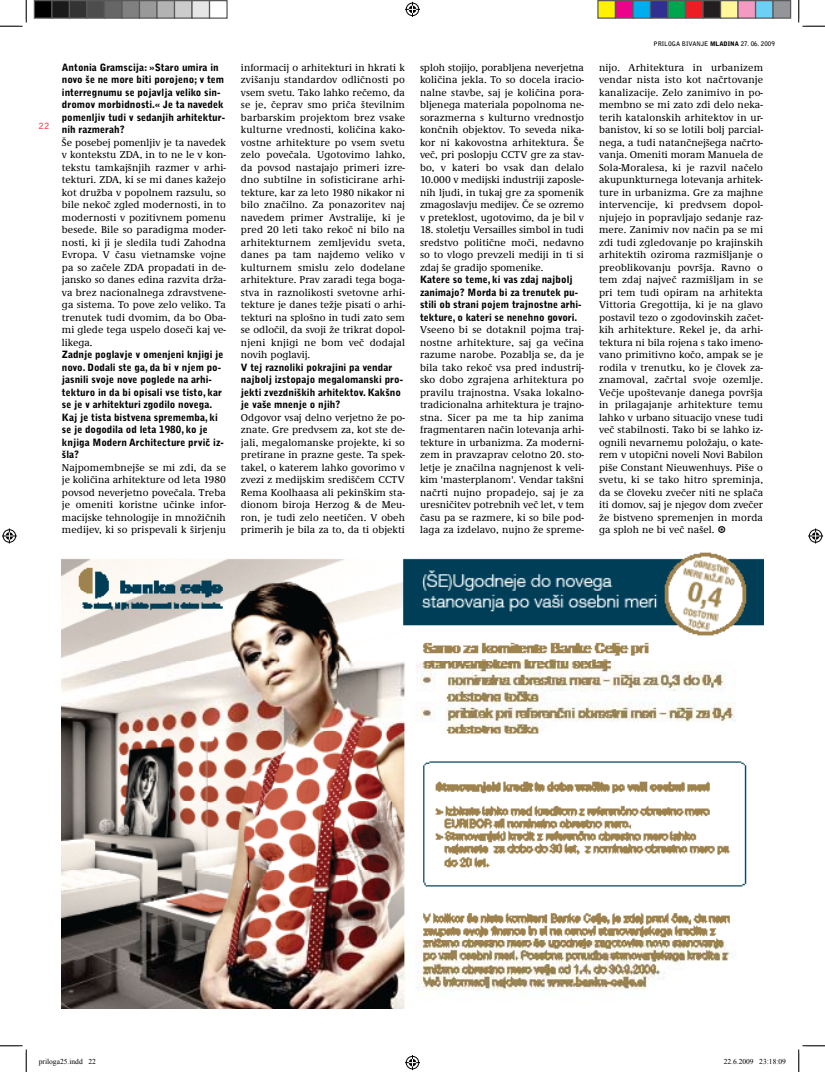
<style>
.page{position:relative;width:825px;height:1072px;background:#fff}
.page>*{position:absolute;margin:0;border:0;box-sizing:border-box;transform-origin:0 0}
.t1{font:10.25px/12.5px "Demos LT Medium CE";letter-spacing:.01em;color:#000;text-align:justify}
.t2{font:10px/12.5px "Bell Gothic Black CE";color:#000}
.t3{font:10px "Bell Gothic Light CE";color:#ed1c24}
.t4{font:7.5px "Times New Roman";color:#000}
.t5{font:700 6.25px "Bell Gothic Light CE";color:#000}
.s1{font-family:"Bell Gothic Black CE";font-weight:400}
.s2{font-family:"FF Dingbests"}
</style>
<div class="page">
<img style="left:62px;top:552px;width:700px;height:456px">
<svg style="left:0;top:0;width:27px;height:27px"></svg>
<svg style="left:0;top:1045px;width:27px;height:27px"></svg>
<svg style="left:798px;top:0;width:26px;height:27px"></svg>
<svg style="left:798px;top:1045px;width:26px;height:27px"></svg>
<svg style="left:405px;top:2px;width:15px;height:15px"></svg>
<svg style="left:405px;top:1055px;width:15px;height:15px"></svg>
<svg style="left:2px;top:528px;width:15px;height:15px"></svg>
<svg style="left:808px;top:528px;width:14px;height:15px"></svg>
<div style="left:34px;top:1px;width:18px;height:17px;background:#000"></div>
<div style="left:34px;top:0;width:18px;height:19px;border:1px solid #595959"></div>
<div style="left:52px;top:1px;width:17px;height:17px;background:#1a1a1a"></div>
<div style="left:51px;top:0;width:19px;height:19px;border:1px solid #595959"></div>
<div style="left:69px;top:1px;width:18px;height:17px;background:#333"></div>
<div style="left:69px;top:0;width:19px;height:19px;border:1px solid #595959"></div>
<div style="left:87px;top:1px;width:17px;height:17px;background:#4d4d4d"></div>
<div style="left:86px;top:0;width:19px;height:19px;border:1px solid #595959"></div>
<div style="left:104px;top:1px;width:18px;height:17px;background:#666"></div>
<div style="left:104px;top:0;width:18px;height:19px;border:1px solid #595959"></div>
<div style="left:122px;top:1px;width:17px;height:17px;background:#808080"></div>
<div style="left:121px;top:0;width:19px;height:19px;border:1px solid #595959"></div>
<div style="left:139px;top:1px;width:18px;height:17px;background:#999"></div>
<div style="left:139px;top:0;width:19px;height:19px;border:1px solid #595959"></div>
<div style="left:157px;top:1px;width:17px;height:17px;background:#b3b3b3"></div>
<div style="left:156px;top:0;width:19px;height:19px;border:1px solid #595959"></div>
<div style="left:174px;top:1px;width:18px;height:17px;background:#ccc"></div>
<div style="left:174px;top:0;width:18px;height:19px;border:1px solid #595959"></div>
<div style="left:192px;top:1px;width:17px;height:17px;background:#e6e6e6"></div>
<div style="left:191px;top:0;width:19px;height:19px;border:1px solid #595959"></div>
<div style="left:209px;top:0;width:19px;height:19px;border:1px solid #595959"></div>
<div style="left:598px;top:1px;width:17px;height:17px;background:#fff101"></div>
<div style="left:597px;top:0;width:19px;height:19px;border:1px solid #595959"></div>
<div style="left:615px;top:1px;width:17px;height:17px;background:#ed028c"></div>
<div style="left:614px;top:0;width:19px;height:19px;border:1px solid #595959"></div>
<div style="left:632px;top:1px;width:18px;height:17px;background:#00aeef"></div>
<div style="left:632px;top:0;width:19px;height:19px;border:1px solid #595959"></div>
<div style="left:650px;top:1px;width:18px;height:17px;background:#2e3092"></div>
<div style="left:649px;top:0;width:19px;height:19px;border:1px solid #595959"></div>
<div style="left:668px;top:1px;width:17px;height:17px;background:#00a54f"></div>
<div style="left:667px;top:0;width:19px;height:19px;border:1px solid #595959"></div>
<div style="left:685px;top:1px;width:17px;height:17px;background:#ee1d23"></div>
<div style="left:684px;top:0;width:19px;height:19px;border:1px solid #595959"></div>
<div style="left:702px;top:1px;width:18px;height:17px;background:#231f20"></div>
<div style="left:702px;top:0;width:19px;height:19px;border:1px solid #595959"></div>
<div style="left:720px;top:1px;width:18px;height:17px;background:#fff79a"></div>
<div style="left:719px;top:0;width:19px;height:19px;border:1px solid #595959"></div>
<div style="left:738px;top:1px;width:17px;height:17px;background:#f499c2"></div>
<div style="left:737px;top:0;width:19px;height:19px;border:1px solid #595959"></div>
<div style="left:755px;top:1px;width:17px;height:17px;background:#6bcff6"></div>
<div style="left:754px;top:0;width:19px;height:19px;border:1px solid #595959"></div>
<div style="left:772px;top:1px;width:18px;height:17px;background:#939598"></div>
<div style="left:772px;top:0;width:19px;height:19px;border:1px solid #595959"></div>
<p class="t3" style="left:39px;top:120px;width:13px">22</p>
<p class="t2" style="left:62px;top:61px;width:165px">Antonia G ramscija: »Staro umira in novo še ne more biti porojeno; v tem interregnumu se pojavlja veliko sin&shy;dromov morbidnosti.« Je ta navedek pomenljiv tudi v sedanjih arhitektur&shy;nih razmerah?</p>
<p class="t1" style="left:62px;top:136px;width:166px">Še posebej pomenljiv je ta navedek v kontekstu ZDA, in to ne le v kon&shy;tekstu tamkajšnjih razmer v arhi&shy;tekturi. ZDA, ki se mi danes kažejo kot družba v popolnem razsulu, so bile nekoč zgled modernosti, in to modernosti v pozitivnem pomenu besede. Bile so paradigma moder&shy;nosti, ki ji je sledila tudi Zahodna Evropa. V času vietnamske vojne pa so začele ZDA propadati in de&shy;jansko so danes edina razvita drža&shy;va brez nacionalnega zdravstvene&shy;ga sistema. To pove zelo veliko. Ta trenutek tudi dvomim, da bo Oba&shy;mi glede tega uspelo doseči kaj ve&shy;likega.</p>
<p class="t2" style="left:62px;top:348px;width:163px">Zadnje poglavje v omenjeni knjigi je novo. Dodali ste ga, da bi v njem po&shy;jasnili svoje nove poglede na arhi&shy;tekturo in da bi opisali vse tisto, kar se je v arhitekturi zgodilo novega.<br>Kaj je tista bistvena sprememba, ki se je dogodila od leta 1980, ko je knjiga Modern Architecture prvič iz&shy;šla?</p>
<p class="t1" style="left:62px;top:461px;width:165px">Najpomembnejše se mi zdi, da se je količina arhitekture od leta 1980 povsod neverjetno povečala. Treba je omeniti koristne učinke infor&shy;macijske tehnologije in množičnih medijev, ki so prispevali k širjenju</p>
<p class="t1" style="left:241px;top:61px;width:166px">informacij o arhitekturi in hkrati k zvišanju standardov odličnosti po vsem svetu. Tako lahko rečemo, da se je, čeprav smo priča številnim barbarskim projektom brez vsake kulturne vrednosti, količina kako&shy;vostne arhitekture po vsem svetu zelo povečala. Ugotovimo lahko, da povsod nastajajo primeri izre&shy;dno subtilne in sofisticirane arhi&shy;tekture, kar za leto 1980 nikakor ni bilo značilno. Za ponazoritev naj navedem primer Avstralije, ki je pred 20 leti tako rekoč ni bilo na arhitekturnem zemljevidu sveta, danes pa tam najdemo veliko v kulturnem smislu zelo dodelane arhitekture. Prav zaradi tega boga&shy;stva in raznolikosti svetovne arhi&shy;tekture je danes težje pisati o arhi&shy;tekturi na splošno in tudi zato sem se odločil, da svoji že trikrat dopol&shy;njeni knjigi ne bom več dodajal novih poglavij.</p>
<p class="t2" style="left:241px;top:361px;width:163px">V tej raznoliki pokrajini pa vendar najbolj izstopajo megalomanski pro&shy;jekti zvezdniških arhitektov. Kakšno je vaše mnenje o njih?</p>
<p class="t1" style="left:241px;top:411px;width:165px">Odgovor vsaj delno verjetno že po&shy;znate. Gre predvsem za, kot ste de&shy;jali, megalomanske projekte, ki so pretirane in prazne geste. Ta spek&shy;takel, o katerem lahko govorimo v zvezi z medijskim središčem CCTV Rema Koolhaasa ali pekinškim sta&shy;dionom biroja Herzog &amp; de Meu&shy;ron, je tudi zelo neetičen. V obeh primerih je bila za to, da ti objekti</p>
<p class="t1" style="left:420px;top:61px;width:166px">sploh stojijo, porabljena neverjetna količina jekla. To so docela iracio&shy;nalne stavbe, saj je količina pora&shy;bljenega materiala popolnoma ne&shy;sorazmerna s kulturno vrednostjo končnih objektov. To seveda nika&shy;kor ni kakovostna arhitektura. Še več, pri poslopju CCTV gre za stav&shy;bo, v kateri bo vsak dan delalo 10.000 v medijski industriji zaposle&shy;nih ljudi, in tukaj gre za spomenik zmagoslavju medijev. Če se ozremo v preteklost, ugotovimo, da je bil v</p>
<p class="t1" style="left:420px;top:224px;width:165px">18. stoletju Versailles simbol in tudi sredstvo politične moči, nedavno so to vlogo prevzeli mediji in ti si zdaj še gradijo spomenike.</p>
<p class="t2" style="left:420px;top:273px;width:163px">Katere so teme, ki vas zdaj najbolj zanimajo? Morda bi za trenutek pu&shy;stili ob strani pojem trajnostne arhi&shy;tekture, o kateri se nenehno govori.</p>
<p class="t1" style="left:420px;top:324px;width:165px">Vseeno bi se dotaknil pojma traj&shy;nostne arhitekture, saj ga večina razume narobe. Pozablja se, da je bila tako rekoč vsa pred industrij&shy;sko dobo zgrajena arhitektura po pravilu trajnostna. Vsaka lokalno&shy;tradicionalna arhitektura je trajno&shy;stna. Sicer pa me ta hip zanima fragmentaren način lotevanja arhi&shy;tekture in urbanizma. Za moderni&shy;zem in pravzaprav celotno 20. sto&shy;letje je značilna nagnjenost k veli&shy;kim 'masterplanom'. Vendar takšni načrti nujno propadejo, saj je za uresničitev potrebnih več let, v tem času pa se razmere, ki so bile pod&shy;laga za izdelavo, nujno že spreme-</p>
<p class="t5" style="left:653px;top:40px;width:123px">PRILOGA BIVANJE <span class="s1">MLADINA</span> 27. 06. 2009</p>
<p class="t1" style="left:599px;top:61px;width:166px">nijo. Arhitektura in urbanizem vendar nista isto kot načrtovanje kanalizacije. Zelo zanimivo in po&shy;membno se mi zato zdi delo neka&shy;terih katalonskih arhitektov in ur&shy;banistov, ki so se lotili bolj parcial&shy;nega, a tudi natančnejšega načrto&shy;vanja. Omeniti moram Manuela de Sola-Moralesa, ki je razvil načelo akupunkturnega lotevanja arhitek&shy;ture in urbanizma. Gre za majhne intervencije, ki predvsem dopol&shy;njujejo in popravljajo sedanje raz&shy;mere. Zanimiv nov način pa se mi zdi tudi zgledovanje po krajinskih arhitektih oziroma razmišljanje o preoblikovanju površja. Ravno o tem zdaj največ razmišljam in se pri tem tudi opiram na arhitekta Vittoria Gregottija, ki je na glavo postavil tezo o zgodovinskih začet&shy;kih arhitekture. Rekel je, da arhi&shy;tektura ni bila rojena s tako imeno&shy;vano primitivno kočo, ampak se je rodila v trenutku, ko je človek za&shy;znamoval, začrtal svoje ozemlje.<br>Večje upoštevanje danega površja in prilagajanje arhitekture temu lahko v urbano situacijo vnese tudi več stabilnosti. Tako bi se lahko iz&shy;ognili nevarnemu položaju, o kate&shy;rem v utopični noveli Novi Babilon piše Constant Nieuwenhuys. Piše o svetu, ki se tako hitro spreminja, da se človeku zvečer niti ne splača iti domov, saj je njegov dom zvečer že bistveno spremenjen in morda ga sploh ne bi več našel. <span class="s2">A</span></p>
<p class="t4" style="left:39px;top:1057px;width:59px">priloga25.indd 22</p>
<p class="t4" style="left:723px;top:1057px;width:64px">22.6.2009 23:18:09</p>
</div>
